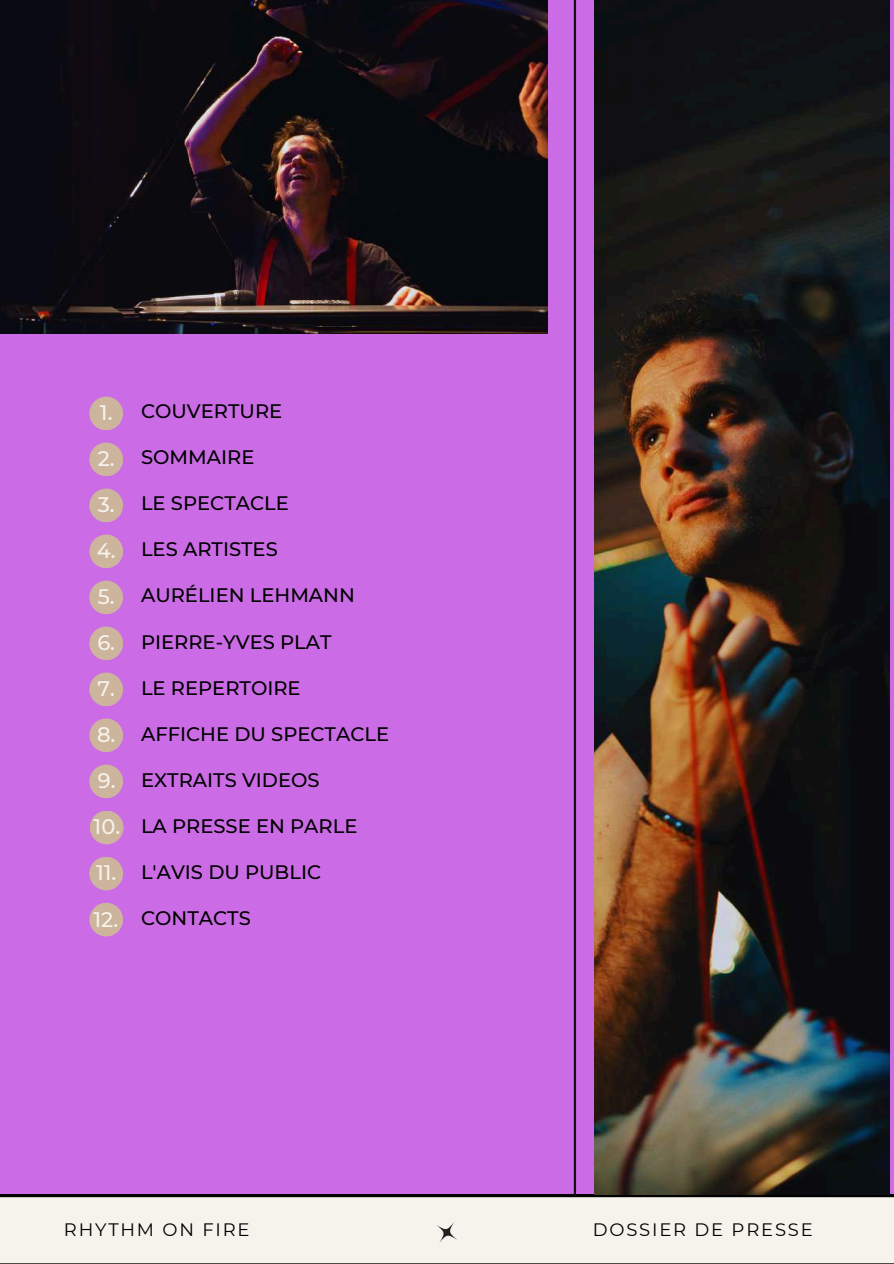
<style>
.page{position:relative;width:894px;height:1264px;background:#fff}
.page>*{position:absolute;margin:0;border:0;box-sizing:border-box;transform-origin:0 0}
.t1{font:500 21px/45.9px "Montserrat";color:#f6f3ec}
.t2{font:500 19.5px "Montserrat";color:#000}
.t3{font:18px "Montserrat";letter-spacing:.1em;color:#000}
</style>
<div class="page">
<div style="left:0;top:0;width:893px;height:1263px;background:#cb6ce6"></div>
<div style="left:0;top:1194px;width:893px;height:69px;background:#f6f3ec"></div>
<svg style="left:428px;top:1214px;width:36px;height:36px"></svg>
<img style="left:594px;top:0;width:294px;height:1194px">
<hr style="left:573px;top:0;width:3px;height:1195px;background:#131313">
<div style="left:89px;top:396px;width:34px;height:34px;background:#cdb59d;border-radius:50%"></div>
<div style="left:89px;top:580px;width:34px;height:34px;background:#cdb59d;border-radius:50%"></div>
<div style="left:89px;top:488px;width:34px;height:34px;background:#cdb59d;border-radius:50%"></div>
<div style="left:89px;top:672px;width:34px;height:34px;background:#cdb59d;border-radius:50%"></div>
<div style="left:89px;top:442px;width:34px;height:34px;background:#cdb59d;border-radius:50%"></div>
<div style="left:89px;top:626px;width:34px;height:34px;background:#cdb59d;border-radius:50%"></div>
<div style="left:89px;top:534px;width:34px;height:34px;background:#cdb59d;border-radius:50%"></div>
<div style="left:89px;top:718px;width:34px;height:34px;background:#cdb59d;border-radius:50%"></div>
<div style="left:89px;top:764px;width:34px;height:34px;background:#cdb59d;border-radius:50%"></div>
<img style="left:0;top:0;width:547px;height:333px">
<div style="left:90px;top:810px;width:33px;height:34px;background:#cdb59d;border-radius:50%"></div>
<div style="left:89px;top:856px;width:34px;height:34px;background:#cdb59d;border-radius:50%"></div>
<div style="left:89px;top:902px;width:34px;height:34px;background:#cdb59d;border-radius:50%"></div>
<p class="t1" style="left:100px;top:390px;width:14px">1.</p>
<p class="t1" style="left:98px;top:435px;width:18px">2.</p>
<p class="t1" style="left:98px;top:482px;width:18px">3.</p>
<p class="t1" style="left:97px;top:527px;width:20px">4.</p>
<p class="t1" style="left:98px;top:573px;width:18px">5.</p>
<p class="t1" style="left:97px;top:619px;width:19px">6.</p>
<p class="t1" style="left:97px;top:665px;width:19px">7.</p>
<p class="t1" style="left:97px;top:711px;width:20px">8.</p>
<p class="t1" style="left:93px;top:758px;width:28px">9.<br>10.<br>11.</p>
<p class="t1" style="left:93px;top:896px;width:26px">12.</p>
<p class="t2" style="left:141px;top:399px;width:143px">COUVERTURE</p>
<p class="t2" style="left:141px;top:445px;width:115px">SOMMAIRE</p>
<p class="t2" style="left:141px;top:491px;width:149px">LE SPECTACLE</p>
<p class="t2" style="left:141px;top:537px;width:138px">LES ARTISTES</p>
<p class="t2" style="left:141px;top:583px;width:215px">AURÉLIEN LEHMANN</p>
<p class="t2" style="left:141px;top:629px;width:192px">PIERRE-YVES PLAT</p>
<p class="t2" style="left:141px;top:675px;width:161px">LE REPERTOIRE</p>
<p class="t2" style="left:141px;top:722px;width:249px">AFFICHE DU SPECTACLE</p>
<p class="t2" style="left:141px;top:768px;width:180px">EXTRAITS VIDEOS</p>
<p class="t2" style="left:141px;top:814px;width:218px">LA PRESSE EN PARLE</p>
<p class="t2" style="left:141px;top:860px;width:181px">L'AVIS DU PUBLIC</p>
<p class="t2" style="left:141px;top:906px;width:111px">CONTACTS</p>
<p class="t3" style="left:64px;top:1218px;width:187px">RHYTHM ON FIRE</p>
<p class="t3" style="left:592px;top:1218px;width:221px">DOSSIER DE PRESSE</p>
</div>
